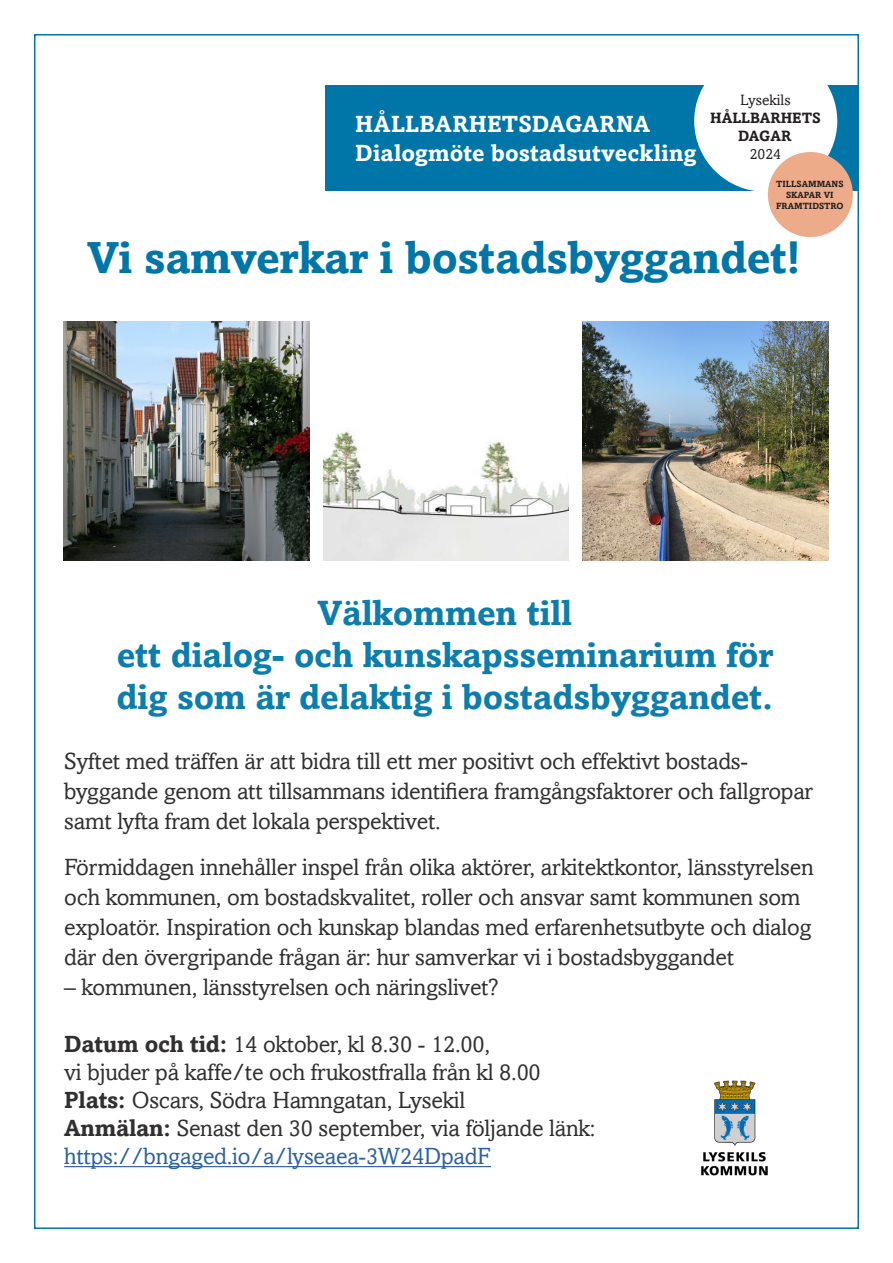
<style>
.page{position:relative;width:893px;height:1263px;background:#fff}
.page>*{position:absolute;margin:0;border:0;box-sizing:border-box;transform-origin:0 0}
.t1{font:700 45px "Amasis";letter-spacing:-.01em;color:#0076a8}
.t2{font:700 35.25px "Amasis";letter-spacing:-.005em;color:#0d7dac}
.t3{font:23.4px/30px "Amasis";letter-spacing:-.01em;color:#312f30}
.t4{font:700 23.4px "Amasis";letter-spacing:.005em;color:#fff}
.t5{font:23.4px "Amasis";letter-spacing:-.01em;color:#2b62a1}
.t6{font:700 15px "Amasis";color:#231f20}
.t7{font:15px "Amasis";color:#231f20}
.t8{font:700 9px/10.8px "Amasis";color:#231f20;text-align:center}
.s1{font-weight:700}
</style>
<div class="page">
<hr style="left:64px;top:1166px;width:427px;height:1px;background:#2b62a1">
<img style="left:701px;top:1081px;width:67px;height:95px">
<div style="left:325px;top:85px;width:532px;height:105px;background:#0076a8"></div>
<img style="left:64px;top:322px;width:245px;height:239px">
<img style="left:582px;top:322px;width:246px;height:239px">
<img style="left:323px;top:430px;width:246px;height:131px">
<div style="left:694px;top:50px;width:143px;height:142px;background:#fff;border-radius:50%"></div>
<div style="left:768px;top:152px;width:85px;height:85px;background:#edab89;border-radius:50%"></div>
<p class="t4" style="left:355px;top:110px;width:296px">HÅLLBARHETSDAGARNA</p>
<p class="t4" style="left:355px;top:138px;width:343px">Dialogmöte bostadsutveckling</p>
<p class="t7" style="left:740px;top:91px;width:52px">Lysekils</p>
<p class="t6" style="left:710px;top:108px;width:112px">HÅLLBARHETS</p>
<p class="t6" style="left:738px;top:126px;width:55px">DAGAR</p>
<p class="t7" style="left:750px;top:145px;width:33px">2024</p>
<p class="t8" style="left:776px;top:179px;width:69px">TILLSAMMANS<br>SKAPAR VI</p>
<p class="t8" style="left:776px;top:200px;width:69px">FRAMTIDSTRO</p>
<p class="t1" style="left:87px;top:230px;width:715px">Vi samverkar i bostadsbyggandet!</p>
<p class="t2" style="left:318px;top:591px;width:256px">Välkommen till</p>
<p class="t2" style="left:117px;top:633px;width:658px">ett dialog- och kunskapsseminarium för</p>
<p class="t2" style="left:116px;top:675px;width:658px">dig som är delaktig i bostadsbyggandet.</p>
<p class="t3" style="left:64px;top:746px;width:685px">Syftet med träffen är att bidra till ett mer positivt och effektivt bostads-</p>
<p class="t3" style="left:64px;top:776px;width:750px">byggande genom att tillsammans identifiera framgångsfaktorer och fallgropar samt lyfta fram det lokala perspektivet.</p>
<p class="t3" style="left:64px;top:852px;width:751px">Förmiddagen innehåller inspel från olika aktörer, arkitektkontor, länsstyrelsen och kommunen, om bostadskvalitet, roller och ansvar samt kommunen som exploatör. Inspiration och kunskap blandas med erfarenhetsutbyte och dialog där den övergripande frågan är: hur samverkar vi i bostadsbyggandet</p>
<p class="t3" style="left:64px;top:972px;width:436px">– kommunen, länsstyrelsen och näringslivet?</p>
<p class="t3" style="left:64px;top:1029px;width:427px"><span class="s1">Datum och tid:</span> 14 oktober, kl 8.30 - 12.00,</p>
<p class="t3" style="left:64px;top:1057px;width:478px">vi bjuder på kaffe/te och frukostfralla från kl 8.00</p>
<p class="t3" style="left:64px;top:1085px;width:403px"><span class="s1">Plats:</span> Oscars, Södra Hamngatan, Lysekil</p>
<p class="t3" style="left:64px;top:1113px;width:533px"><span class="s1">Anmälan:</span> Senast den 30 september, via följande länk:</p>
<p class="t5" style="left:64px;top:1143px;width:428px">https://bngaged.io/a/lyseaea-3W24DpadF</p>
</div>
